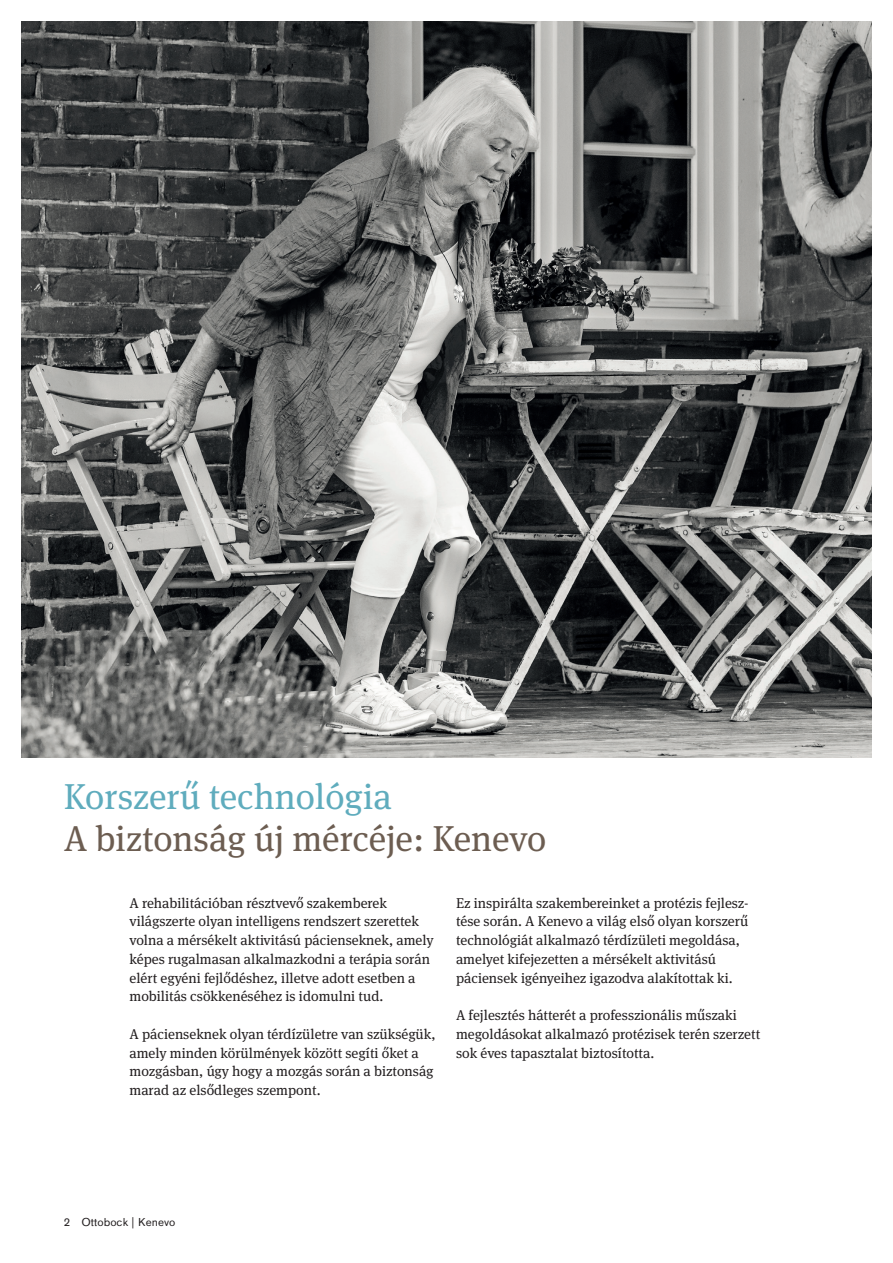
<style>
.page{position:relative;width:893px;height:1263px;background:#fff}
.page>*{position:absolute;margin:0;border:0;box-sizing:border-box;transform-origin:0 0}
.t1{font:36px "OBO Serif";color:#6c5d51}
.t2{font:36px "OBO Serif";color:#5facbd}
.t3{font:14.25px/18.8px "OBO Serif";color:#231f20}
.t4{font:11.25px "OBO Sans";letter-spacing:.005em;color:#231f20}
</style>
<div class="page">
<img style="left:21px;top:21px;width:851px;height:737px">
<h1 class="t2" style="left:64px;top:776px;width:330px">Korszerű technológia</h1>
<h1 class="t1" style="left:64px;top:818px;width:484px">A biztonság új mércéje: Kenevo</h1>
<p class="t3" style="left:129px;top:893px;width:306px">A rehabilitációban résztvevő szakemberek világszerte olyan intelligens rendszert szerettek volna a mérsékelt aktivitású pácienseknek, amely képes rugalmasan alkalmazkodni a terápia során elért egyéni fejlődéshez, illetve adott esetben a mobilitás csökkenéséhez is idomulni tud.</p>
<p class="t3" style="left:129px;top:1025px;width:308px">A pácienseknek olyan térdízületre van szükségük, amely minden körülmények között segíti őket a mozgásban, úgy hogy a mozgás során a biztonság marad az elsődleges szempont.</p>
<p class="t3" style="left:456px;top:893px;width:294px">Ez inspirálta szakembereinket a protézis fejlesz&shy;tése során. A Kenevo a világ első olyan korszerű technológiát alkalmazó térdízületi megoldása, amelyet kifejezetten a mérsékelt aktivitású páciensek igényeihez igazodva alakítottak ki.</p>
<p class="t3" style="left:456px;top:1006px;width:306px">A fejlesztés hátterét a professzionális műszaki megoldásokat alkalmazó protézisek terén szerzett sok éves tapasztalat biztosította.</p>
<p class="t4" style="left:64px;top:1216px;width:113px">2 Ottobock | Kenevo</p>
</div>
